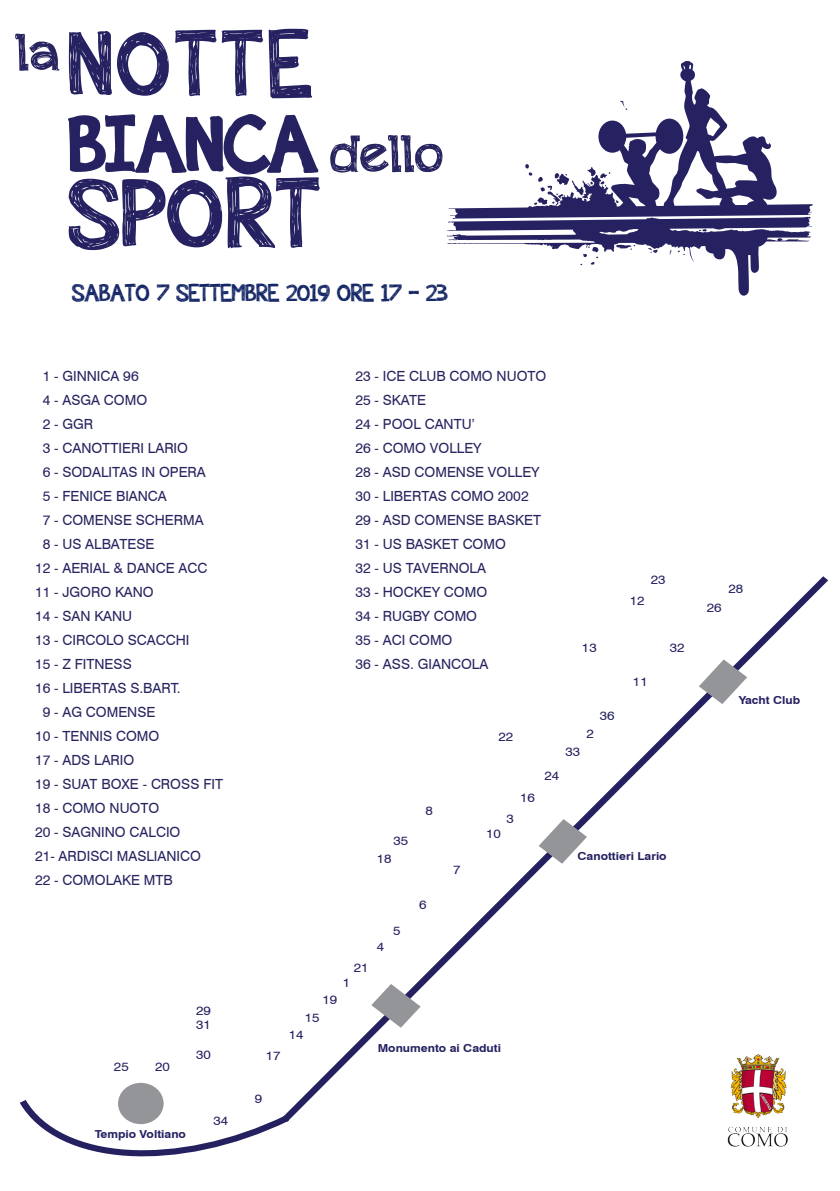
<style>
.page{position:relative;width:840px;height:1191px;background:#fff}
.page>*{position:absolute;margin:0;border:0;box-sizing:border-box;transform-origin:0 0}
.t1{font:97.8px "appleberry";color:#262262}
.t2{font:92px "appleberry";letter-spacing:.04em;color:#262262}
.t3{font:78px "appleberry";color:#262262}
.t4{font:51px "appleberry";color:#272460}
.t5{font:24px "appleberry";letter-spacing:-.025em;color:#132565}
.t6{font:14px "Swiss 721 BT";color:#272460}
.t7{font:12.2px/14.6px "Swiss 721 BT";color:#252161;scale:1.1 1}
.t8{font:700 11px "Swiss 721 BT";color:#252161;scale:1.1 1}
</style>
<div class="page">
<svg style="left:68px;top:114px;width:251px;height:61px"></svg>
<svg style="left:448px;top:61px;width:365px;height:156px"></svg>
<svg style="left:525px;top:164px;width:93px;height:41px"></svg>
<svg style="left:619px;top:101px;width:8px;height:9px"></svg>
<svg style="left:447px;top:217px;width:364px;height:79px"></svg>
<img style="left:727px;top:1128px;width:61px;height:19px">
<svg style="left:296px;top:576px;width:532px;height:552px"></svg>
<svg style="left:19px;top:1094px;width:277px;height:63px"></svg>
<svg style="left:371px;top:984px;width:49px;height:43px"></svg>
<svg style="left:538px;top:819px;width:48px;height:44px"></svg>
<svg style="left:698px;top:659px;width:48px;height:45px"></svg>
<div style="left:118px;top:1082px;width:45px;height:42px;background:#939598;border-radius:50%"></div>
<p class="t4" style="left:17px;top:16px;width:44px">la</p>
<p class="t2" style="left:69px;top:-2px;width:246px">NOTTE</p>
<p class="t3" style="left:69px;top:88px;width:251px">BIANCA</p>
<p class="t1" style="left:69px;top:143px;width:254px">SPORT</p>
<p class="t4" style="left:330px;top:117px;width:115px">dello</p>
<p class="t5" style="left:72px;top:275px;width:377px">SABATO 7 SETTEMBRE 2019 ORE 17 – 23</p>
<p class="t6" style="left:43px;top:367px;width:97px">1 - GINNICA 96</p>
<p class="t6" style="left:43px;top:391px;width:106px">4 - ASGA COMO</p>
<p class="t6" style="left:43px;top:415px;width:52px">2 - GGR</p>
<p class="t6" style="left:43px;top:439px;width:147px">3 - CANOTTIERI LARIO</p>
<p class="t6" style="left:43px;top:463px;width:165px">6 - SODALITAS IN OPERA</p>
<p class="t6" style="left:43px;top:487px;width:126px">5 - FENICE BIANCA</p>
<p class="t6" style="left:43px;top:511px;width:162px">7 - COMENSE SCHERMA</p>
<p class="t6" style="left:43px;top:535px;width:113px">8 - US ALBATESE</p>
<p class="t6" style="left:35px;top:559px;width:174px">12 - AERIAL &amp; DANCE ACC</p>
<p class="t6" style="left:35px;top:583px;width:120px">11 - JGORO KANO</p>
<p class="t6" style="left:35px;top:607px;width:99px">14 - SAN KANU</p>
<p class="t6" style="left:35px;top:631px;width:156px">13 - CIRCOLO SCACCHI</p>
<p class="t6" style="left:35px;top:655px;width:98px">15 - Z FITNESS</p>
<p class="t6" style="left:35px;top:679px;width:147px">16 - LIBERTAS S.BART.</p>
<p class="t6" style="left:43px;top:703px;width:114px">9 - AG COMENSE</p>
<p class="t6" style="left:35px;top:727px;width:126px">10 - TENNIS COMO</p>
<p class="t6" style="left:35px;top:751px;width:101px">17 - ADS LARIO</p>
<p class="t6" style="left:35px;top:775px;width:189px">19 - SUAT BOXE - CROSS FIT</p>
<p class="t6" style="left:35px;top:799px;width:126px">18 - COMO NUOTO</p>
<p class="t6" style="left:35px;top:823px;width:147px">20 - SAGNINO CALCIO</p>
<p class="t6" style="left:35px;top:847px;width:167px">21- ARDISCI MASLIANICO</p>
<p class="t6" style="left:35px;top:871px;width:139px">22 - COMOLAKE MTB</p>
<p class="t7" style="left:114px;top:1059px;width:15px">25</p>
<p class="t7" style="left:155px;top:1059px;width:15px">20</p>
<p class="t7" style="left:196px;top:1002px;width:15px">29<br>31</p>
<p class="t7" style="left:196px;top:1046px;width:15px">30</p>
<p class="t8" style="left:95px;top:1127px;width:84px">Tempio Voltiano</p>
<p class="t7" style="left:213px;top:1113px;width:15px">34</p>
<p class="t6" style="left:355px;top:367px;width:192px">23 - ICE CLUB COMO NUOTO</p>
<p class="t6" style="left:355px;top:391px;width:72px">25 - SKATE</p>
<p class="t6" style="left:355px;top:415px;width:121px">24 - POOL CANTU’</p>
<p class="t6" style="left:355px;top:439px;width:128px">26 - COMO VOLLEY</p>
<p class="t6" style="left:355px;top:463px;width:186px">28 - ASD COMENSE VOLLEY</p>
<p class="t6" style="left:355px;top:487px;width:175px">30 - LIBERTAS COMO 2002</p>
<p class="t6" style="left:355px;top:511px;width:187px">29 - ASD COMENSE BASKET</p>
<p class="t6" style="left:355px;top:535px;width:152px">31 - US BASKET COMO</p>
<p class="t6" style="left:355px;top:559px;width:132px">32 - US TAVERNOLA</p>
<p class="t6" style="left:355px;top:583px;width:133px">33 - HOCKEY COMO</p>
<p class="t6" style="left:355px;top:607px;width:123px">34 - RUGBY COMO</p>
<p class="t6" style="left:355px;top:631px;width:98px">35 - ACI COMO</p>
<p class="t6" style="left:355px;top:655px;width:134px">36 - ASS. GIANCOLA</p>
<p class="t7" style="left:581px;top:640px;width:15px">13</p>
<p class="t7" style="left:650px;top:572px;width:15px">23</p>
<p class="t7" style="left:629px;top:593px;width:15px">12</p>
<p class="t7" style="left:632px;top:674px;width:15px">11</p>
<p class="t7" style="left:669px;top:640px;width:15px">32</p>
<p class="t7" style="left:265px;top:1048px;width:15px">17</p>
<p class="t7" style="left:354px;top:960px;width:15px">21</p>
<p class="t7" style="left:342px;top:975px;width:8px">1</p>
<p class="t7" style="left:322px;top:992px;width:15px">19</p>
<p class="t7" style="left:305px;top:1009px;width:15px">15</p>
<p class="t7" style="left:288px;top:1027px;width:15px">14</p>
<p class="t7" style="left:393px;top:833px;width:15px">35</p>
<p class="t7" style="left:376px;top:851px;width:15px">18</p>
<p class="t7" style="left:425px;top:803px;width:8px">8</p>
<p class="t7" style="left:376px;top:939px;width:8px">4</p>
<p class="t7" style="left:393px;top:923px;width:8px">5</p>
<p class="t7" style="left:419px;top:896px;width:8px">6</p>
<p class="t7" style="left:453px;top:862px;width:8px">7</p>
<p class="t7" style="left:498px;top:729px;width:15px">22</p>
<p class="t7" style="left:506px;top:811px;width:8px">3</p>
<p class="t7" style="left:486px;top:826px;width:15px">10</p>
<p class="t7" style="left:520px;top:790px;width:15px">16</p>
<p class="t7" style="left:599px;top:708px;width:15px">36</p>
<p class="t7" style="left:586px;top:726px;width:8px">2</p>
<p class="t7" style="left:565px;top:744px;width:15px">33</p>
<p class="t7" style="left:544px;top:768px;width:15px">24</p>
<p class="t8" style="left:577px;top:849px;width:82px">Canottieri Lario</p>
<p class="t8" style="left:377px;top:1041px;width:114px">Monumento ai Caduti</p>
<p class="t7" style="left:255px;top:1091px;width:8px">9</p>
<p class="t7" style="left:728px;top:581px;width:15px">28</p>
<p class="t7" style="left:706px;top:600px;width:15px">26</p>
<p class="t8" style="left:738px;top:693px;width:58px">Yacht Club</p>
</div>
